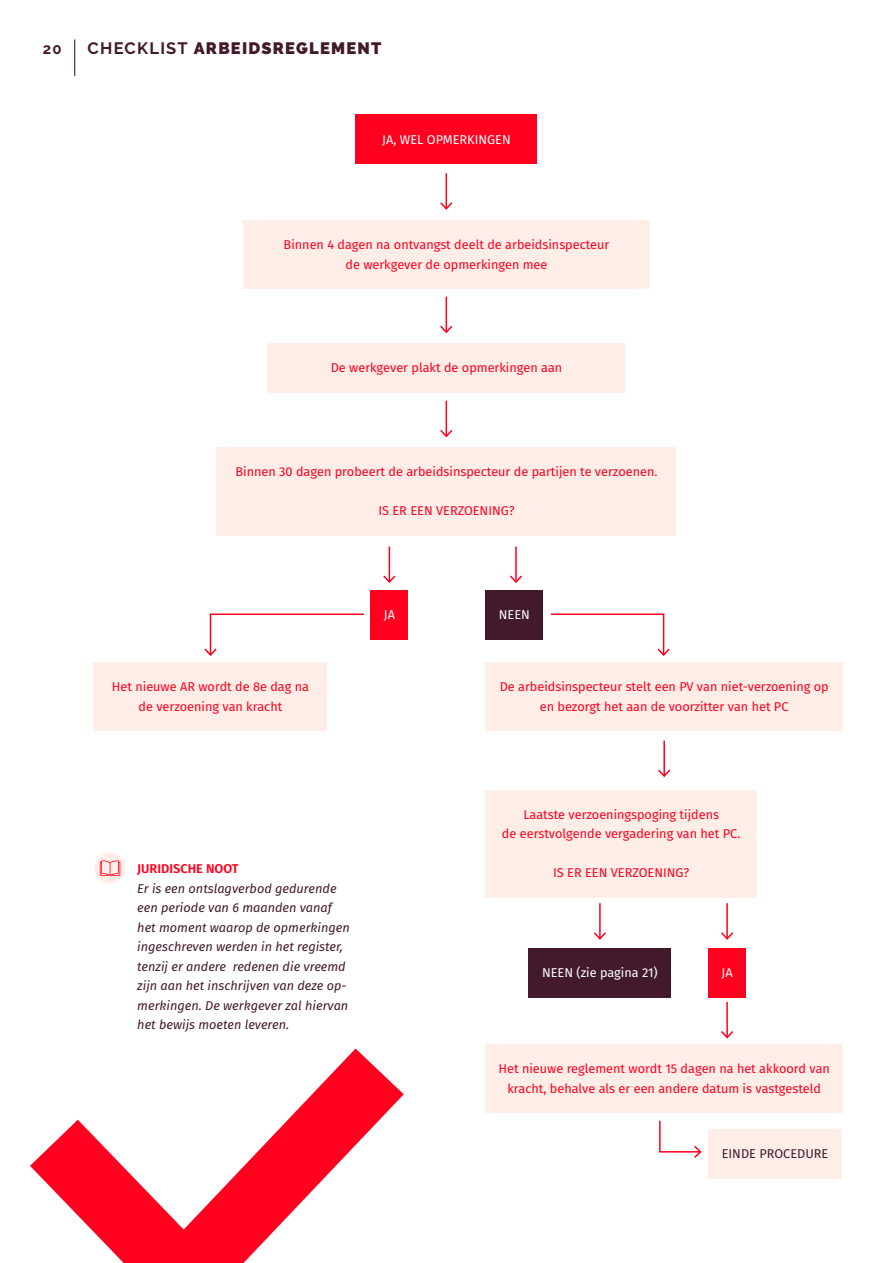
<style>
.page{position:relative;width:893px;height:1263px;background:#fff}
.page>*{position:absolute;margin:0;border:0;box-sizing:border-box;transform-origin:0 0}
.t1{font:900 16.5px "Raleway";letter-spacing:.075em;color:#421a2c}
.t2{font:700 15px "Raleway";color:#421a2c}
.t3{font:12.75px/19.5px "Fira Sans";color:#ff001e;text-align:center}
.t4{font:italic 12.75px/19.5px "Fira Sans";color:#421a2c}
.t5{font:12.75px "Fira Sans";color:#fff}
.t6{font:12.75px "Fira Sans";color:#421a2c}
.t7{font:600 12.75px "Fira Sans";color:#ff001e}
.s1{font-weight:700}
</style>
<div class="page">
<svg style="left:30px;top:1048px;width:374px;height:215px"></svg>
<div style="left:356px;top:115px;width:181px;height:49px;background:#ff001e"></div>
<div style="left:243px;top:221px;width:406px;height:68px;background:#ffeee7"></div>
<div style="left:268px;top:343px;width:357px;height:49px;background:#ffeee7"></div>
<div style="left:486px;top:662px;width:357px;height:69px;background:#ffeee7"></div>
<div style="left:486px;top:1044px;width:357px;height:69px;background:#ffeee7"></div>
<div style="left:486px;top:790px;width:271px;height:88px;background:#ffeee7"></div>
<div style="left:486px;top:848px;width:271px;height:50px;background:#ffeee7"></div>
<div style="left:94px;top:662px;width:233px;height:69px;background:#ffeee7"></div>
<div style="left:217px;top:447px;width:459px;height:50px;background:#ffeee7"></div>
<div style="left:217px;top:467px;width:459px;height:69px;background:#ffeee7"></div>
<hr style="left:446px;top:173px;width:1px;height:36px;background:#ff001e">
<svg style="left:440px;top:201px;width:13px;height:9px"></svg>
<hr style="left:446px;top:297px;width:1px;height:35px;background:#ff001e">
<svg style="left:440px;top:324px;width:13px;height:10px"></svg>
<hr style="left:446px;top:401px;width:1px;height:35px;background:#ff001e">
<svg style="left:440px;top:428px;width:13px;height:10px"></svg>
<hr style="left:389px;top:546px;width:1px;height:36px;background:#ff001e">
<svg style="left:383px;top:574px;width:13px;height:9px"></svg>
<svg style="left:204px;top:613px;width:160px;height:43px"></svg>
<svg style="left:659px;top:1120px;width:43px;height:38px"></svg>
<svg style="left:550px;top:613px;width:120px;height:43px"></svg>
<hr style="left:515px;top:546px;width:2px;height:36px;background:#ff001e">
<svg style="left:510px;top:574px;width:12px;height:9px"></svg>
<hr style="left:726px;top:903px;width:2px;height:36px;background:#ff001e">
<svg style="left:721px;top:931px;width:13px;height:9px"></svg>
<hr style="left:726px;top:1002px;width:2px;height:35px;background:#ff001e">
<svg style="left:721px;top:1029px;width:12px;height:10px"></svg>
<hr style="left:599px;top:903px;width:2px;height:36px;background:#ff001e">
<svg style="left:593px;top:931px;width:13px;height:9px"></svg>
<hr style="left:663px;top:740px;width:2px;height:36px;background:#ff001e">
<svg style="left:658px;top:768px;width:13px;height:9px"></svg>
<div style="left:708px;top:1129px;width:134px;height:49px;background:#ffeee7"></div>
<div style="left:486px;top:590px;width:57px;height:50px;background:#421a2c"></div>
<div style="left:371px;top:590px;width:37px;height:50px;background:#ff001e"></div>
<div style="left:708px;top:948px;width:38px;height:49px;background:#ff001e"></div>
<div style="left:529px;top:948px;width:142px;height:49px;background:#421a2c"></div>
<div style="left:95px;top:853px;width:30px;height:30px;background:#ffeee7;border-radius:50%"></div>
<svg style="left:100px;top:860px;width:20px;height:16px"></svg>
<hr style="left:74px;top:39px;width:1px;height:37px;background:#421a2c">
<p class="t2" style="left:43px;top:40px;width:20px">20</p>
<p class="t1" style="left:88px;top:38px;width:295px"><span class="s1">CHECKLIST</span> ARBEIDSREGLEMENT</p>
<p class="t5" style="left:382px;top:130px;width:130px">JA, WEL OPMERKINGEN</p>
<p class="t3" style="left:284px;top:235px;width:327px">Binnen 4 dagen na ontvangst deelt de arbeidsinspecteur de werkgever de opmerkingen mee</p>
<p class="t3" style="left:331px;top:358px;width:233px">De werkgever plakt de opmerkingen aan</p>
<p class="t3" style="left:235px;top:462px;width:423px">Binnen 30 dagen probeert de arbeidsinspecteur de partijen te verzoenen.</p>
<p class="t3" style="left:378px;top:501px;width:138px">IS ER EEN VERZOENING?</p>
<p class="t3" style="left:112px;top:677px;width:199px">Het nieuwe AR wordt de 8e dag na de verzoening van kracht</p>
<p class="t5" style="left:384px;top:605px;width:13px">JA</p>
<p class="t5" style="left:499px;top:605px;width:33px">NEEN</p>
<p class="t3" style="left:500px;top:677px;width:330px">De arbeidsinspecteur stelt een PV van niet-verzoening op en bezorgt het aan de voorzitter van het PC</p>
<p class="t7" style="left:137px;top:858px;width:103px">JURIDISCHE NOOT</p>
<p class="t4" style="left:137px;top:878px;width:214px">Er is een ontslagverbod gedurende een periode van 6 maanden vanaf het moment waarop de opmerkingen ingeschreven werden in het register, tenzij er andere redenen die vreemd zijn aan het inschrijven van deze op&shy;merkingen. De werkgever zal hiervan het bewijs moeten leveren.</p>
<p class="t3" style="left:502px;top:804px;width:240px">Laatste verzoeningspoging tijdens<br>de eerstvolgende vergadering van het PC.</p>
<p class="t3" style="left:553px;top:863px;width:138px">IS ER EEN VERZOENING?</p>
<p class="t5" style="left:542px;top:963px;width:117px">NEEN (zie pagina 21)</p>
<p class="t5" style="left:721px;top:963px;width:13px">JA</p>
<p class="t3" style="left:498px;top:1059px;width:333px">Het nieuwe reglement wordt 15 dagen na het akkoord van kracht, behalve als er een andere datum is vastgesteld</p>
<p class="t6" style="left:722px;top:1144px;width:108px">EINDE PROCEDURE</p>
</div>
